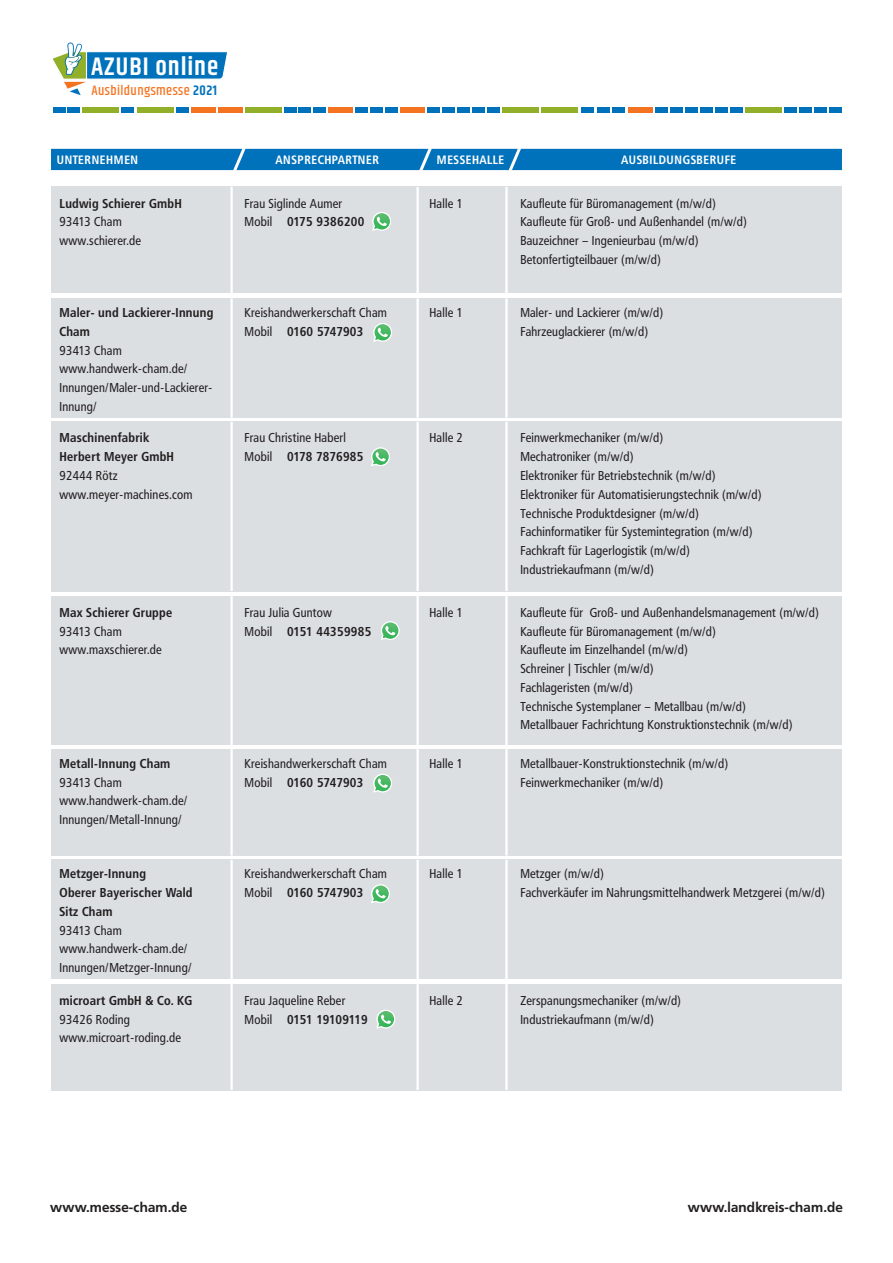
<style>
.page{position:relative;width:893px;height:1263px;background:#fff}
.page>*{position:absolute;margin:0;border:0;box-sizing:border-box;transform-origin:0 0}
.t1{font:600 25.5px "Khand";letter-spacing:.035em;color:#fff}
.t2{font:500 13.8px "Khand";letter-spacing:.03em;color:#f47321}
.t3{font:700 13.5px "Frutiger BQ";letter-spacing:.015em;color:#231f20}
.t4{font:12.75px/18.8px "Frutiger Condensed BQ";letter-spacing:.02em;color:#231f20}
.t5{font:700 12.75px/18.8px "Frutiger Condensed BQ";letter-spacing:.02em;color:#231f20}
.t6{font:700 12px "Frutiger Condensed BQ";letter-spacing:.05em;color:#fff}
.s1{font-weight:600;color:#0071bb}
.s2{font-weight:700}
</style>
<div class="page">
<svg style="left:53px;top:43px;width:175px;height:52px"></svg>
<div style="left:53px;top:107px;width:12px;height:6px;background:#0071bb"></div>
<div style="left:68px;top:107px;width:12px;height:6px;background:#0071bb"></div>
<div style="left:176px;top:107px;width:12px;height:6px;background:#0071bb"></div>
<div style="left:284px;top:107px;width:12px;height:6px;background:#0071bb"></div>
<div style="left:299px;top:107px;width:12px;height:6px;background:#0071bb"></div>
<div style="left:355px;top:107px;width:13px;height:6px;background:#0071bb"></div>
<div style="left:370px;top:107px;width:12px;height:6px;background:#0071bb"></div>
<div style="left:427px;top:107px;width:12px;height:6px;background:#0071bb"></div>
<div style="left:83px;top:107px;width:36px;height:6px;background:#92af2a"></div>
<div style="left:122px;top:107px;width:12px;height:6px;background:#0071bb"></div>
<div style="left:137px;top:107px;width:36px;height:6px;background:#92af2a"></div>
<div style="left:191px;top:107px;width:24px;height:6px;background:#f47321"></div>
<div style="left:218px;top:107px;width:24px;height:6px;background:#f47321"></div>
<div style="left:245px;top:107px;width:36px;height:6px;background:#92af2a"></div>
<div style="left:313px;top:107px;width:13px;height:6px;background:#0071bb"></div>
<div style="left:329px;top:107px;width:24px;height:6px;background:#f47321"></div>
<div style="left:385px;top:107px;width:12px;height:6px;background:#0071bb"></div>
<div style="left:400px;top:107px;width:24px;height:6px;background:#f47321"></div>
<div style="left:442px;top:107px;width:12px;height:6px;background:#0071bb"></div>
<div style="left:457px;top:107px;width:12px;height:6px;background:#0071bb"></div>
<div style="left:472px;top:107px;width:12px;height:6px;background:#0071bb"></div>
<div style="left:487px;top:107px;width:13px;height:6px;background:#0071bb"></div>
<div style="left:502px;top:107px;width:37px;height:6px;background:#92af2a"></div>
<div style="left:541px;top:107px;width:37px;height:6px;background:#92af2a"></div>
<div style="left:582px;top:107px;width:12px;height:6px;background:#0071bb"></div>
<div style="left:597px;top:107px;width:12px;height:6px;background:#0071bb"></div>
<div style="left:612px;top:107px;width:12px;height:6px;background:#0071bb"></div>
<div style="left:628px;top:107px;width:24px;height:6px;background:#f47321"></div>
<div style="left:655px;top:107px;width:12px;height:6px;background:#0071bb"></div>
<div style="left:670px;top:107px;width:12px;height:6px;background:#0071bb"></div>
<div style="left:685px;top:107px;width:12px;height:6px;background:#0071bb"></div>
<div style="left:700px;top:107px;width:12px;height:6px;background:#0071bb"></div>
<div style="left:715px;top:107px;width:12px;height:6px;background:#0071bb"></div>
<div style="left:730px;top:107px;width:12px;height:6px;background:#0071bb"></div>
<div style="left:745px;top:107px;width:37px;height:6px;background:#92af2a"></div>
<div style="left:785px;top:107px;width:12px;height:6px;background:#0071bb"></div>
<div style="left:800px;top:107px;width:12px;height:6px;background:#0071bb"></div>
<div style="left:815px;top:107px;width:12px;height:6px;background:#0071bb"></div>
<div style="left:830px;top:107px;width:12px;height:6px;background:#0071bb"></div>
<div style="left:51px;top:149px;width:791px;height:21px;background:#0071bb"></div>
<div style="left:51px;top:298px;width:791px;height:119px;background:#dbdfe2"></div>
<hr style="left:230px;top:298px;width:3px;height:119px;background:#fff">
<hr style="left:416px;top:298px;width:3px;height:119px;background:#fff">
<hr style="left:505px;top:298px;width:3px;height:119px;background:#fff">
<svg style="left:373px;top:323px;width:19px;height:19px"></svg>
<div style="left:51px;top:749px;width:791px;height:106px;background:#dbdfe2"></div>
<hr style="left:230px;top:749px;width:3px;height:106px;background:#fff">
<hr style="left:416px;top:749px;width:3px;height:106px;background:#fff">
<hr style="left:505px;top:749px;width:3px;height:106px;background:#fff">
<svg style="left:373px;top:774px;width:19px;height:19px"></svg>
<div style="left:51px;top:860px;width:791px;height:119px;background:#dbdfe2"></div>
<hr style="left:230px;top:860px;width:3px;height:120px;background:#fff">
<hr style="left:416px;top:860px;width:3px;height:120px;background:#fff">
<hr style="left:505px;top:860px;width:3px;height:120px;background:#fff">
<svg style="left:371px;top:884px;width:19px;height:19px"></svg>
<div style="left:51px;top:422px;width:791px;height:170px;background:#dbdfe2"></div>
<hr style="left:230px;top:422px;width:3px;height:169px;background:#fff">
<hr style="left:416px;top:422px;width:3px;height:169px;background:#fff">
<hr style="left:505px;top:422px;width:3px;height:169px;background:#fff">
<svg style="left:371px;top:447px;width:19px;height:19px"></svg>
<div style="left:51px;top:984px;width:791px;height:106px;background:#dbdfe2"></div>
<hr style="left:230px;top:984px;width:3px;height:106px;background:#fff">
<hr style="left:416px;top:984px;width:3px;height:106px;background:#fff">
<hr style="left:505px;top:984px;width:3px;height:106px;background:#fff">
<svg style="left:376px;top:1010px;width:19px;height:19px"></svg>
<div style="left:51px;top:596px;width:791px;height:149px;background:#dbdfe2"></div>
<hr style="left:230px;top:596px;width:3px;height:149px;background:#fff">
<hr style="left:416px;top:596px;width:3px;height:149px;background:#fff">
<hr style="left:505px;top:596px;width:3px;height:149px;background:#fff">
<svg style="left:381px;top:621px;width:19px;height:19px"></svg>
<div style="left:51px;top:187px;width:791px;height:106px;background:#dbdfe2"></div>
<hr style="left:230px;top:187px;width:3px;height:106px;background:#fff">
<hr style="left:416px;top:187px;width:3px;height:106px;background:#fff">
<hr style="left:505px;top:187px;width:3px;height:106px;background:#fff">
<svg style="left:372px;top:212px;width:19px;height:19px"></svg>
<h1 class="t1" style="left:91px;top:49px;width:128px">AZUBI online</h1>
<p class="t2" style="left:91px;top:82px;width:127px">Ausbildungsmesse <span class="s1">2021</span></p>
<p class="t6" style="left:57px;top:152px;width:83px">UNTERNEHMEN</p>
<p class="t6" style="left:275px;top:152px;width:105px">ANSPRECHPARTNER</p>
<p class="t6" style="left:437px;top:152px;width:69px">MESSEHALLE</p>
<p class="t6" style="left:621px;top:152px;width:117px">AUSBILDUNGSBERUFE</p>
<p class="t5" style="left:60px;top:194px;width:124px">Ludwig Schierer GmbH</p>
<p class="t4" style="left:60px;top:212px;width:83px">93413 Cham www.schierer.de</p>
<p class="t5" style="left:60px;top:303px;width:155px">Maler- und Lackierer-Innung<br>Cham</p>
<p class="t4" style="left:60px;top:341px;width:154px">93413 Cham www.handwerk-cham.de/<br>Innungen/Maler-und-Lackierer-<br>Innung/</p>
<p class="t5" style="left:60px;top:428px;width:116px">Maschinenfabrik<br>Herbert Meyer GmbH</p>
<p class="t4" style="left:60px;top:466px;width:135px">92444 Rötz www.meyer-machines.com</p>
<p class="t5" style="left:60px;top:603px;width:114px">Max Schierer Gruppe</p>
<p class="t4" style="left:60px;top:622px;width:104px">93413 Cham www.maxschierer.de</p>
<p class="t5" style="left:60px;top:754px;width:112px">Metall-Innung Cham</p>
<p class="t4" style="left:60px;top:773px;width:129px">93413 Cham www.handwerk-cham.de/<br>Innungen/Metall-Innung/</p>
<p class="t5" style="left:60px;top:864px;width:135px">Metzger-Innung<br>Oberer Bayerischer Wald<br>Sitz Cham</p>
<p class="t4" style="left:60px;top:921px;width:133px">93413 Cham www.handwerk-cham.de/<br>Innungen/Metzger-Innung/</p>
<p class="t5" style="left:60px;top:991px;width:134px">microart GmbH &amp; Co. KG</p>
<p class="t4" style="left:60px;top:1010px;width:123px">93426 Roding www.microart-roding.de</p>
<p class="t4" style="left:244px;top:194px;width:121px">Frau Siglinde Aumer<br>Mobil <span class="s2">0175 9386200</span></p>
<p class="t4" style="left:429px;top:194px;width:35px">Halle 1</p>
<p class="t4" style="left:520px;top:194px;width:228px">Kaufleute für Büromanagement (m/w/d)<br>Kaufleute für Groß- und Außenhandel (m/w/d)<br>Bauzeichner – Ingenieurbau (m/w/d)<br>Betonfertigteilbauer (m/w/d)</p>
<p class="t4" style="left:244px;top:303px;width:144px">Kreishandwerkerschaft Cham<br>Mobil <span class="s2">0160 5747903</span></p>
<p class="t4" style="left:429px;top:303px;width:35px">Halle 1</p>
<p class="t4" style="left:520px;top:303px;width:144px">Maler- und Lackierer (m/w/d)<br>Fahrzeuglackierer (m/w/d)</p>
<p class="t4" style="left:244px;top:429px;width:120px">Frau Christine Haberl<br>Mobil <span class="s2">0178 7876985</span></p>
<p class="t4" style="left:429px;top:429px;width:35px">Halle 2</p>
<p class="t4" style="left:520px;top:429px;width:243px">Feinwerkmechaniker (m/w/d)<br>Mechatroniker (m/w/d)<br>Elektroniker für Betriebstechnik (m/w/d)<br>Elektroniker für Automatisierungstechnik (m/w/d)<br>Technische Produktdesigner (m/w/d)<br>Fachinformatiker für Systemintegration (m/w/d)<br>Fachkraft für Lagerlogistik (m/w/d)<br>Industriekaufmann (m/w/d)</p>
<p class="t4" style="left:244px;top:603px;width:128px">Frau Julia Guntow<br>Mobil <span class="s2">0151 44359985</span></p>
<p class="t4" style="left:429px;top:603px;width:35px">Halle 1</p>
<p class="t4" style="left:520px;top:603px;width:300px">Kaufleute für Groß- und Außenhandelsmanagement (m/w/d)<br>Kaufleute für Büromanagement (m/w/d)<br>Kaufleute im Einzelhandel (m/w/d)<br>Schreiner | Tischler (m/w/d)<br>Fachlageristen (m/w/d)<br>Technische Systemplaner – Metallbau (m/w/d)<br>Metallbauer Fachrichtung Konstruktionstechnik (m/w/d)</p>
<p class="t4" style="left:244px;top:754px;width:144px">Kreishandwerkerschaft Cham<br>Mobil <span class="s2">0160 5747903</span></p>
<p class="t4" style="left:429px;top:754px;width:35px">Halle 1</p>
<p class="t4" style="left:520px;top:754px;width:209px">Metallbauer-Konstruktionstechnik (m/w/d)<br>Feinwerkmechaniker (m/w/d)</p>
<p class="t4" style="left:244px;top:864px;width:144px">Kreishandwerkerschaft Cham<br>Mobil <span class="s2">0160 5747903</span></p>
<p class="t4" style="left:429px;top:864px;width:35px">Halle 1</p>
<p class="t4" style="left:520px;top:864px;width:306px">Metzger (m/w/d)<br>Fachverkäufer im Nahrungsmittelhandwerk Metzgerei (m/w/d)</p>
<p class="t4" style="left:244px;top:991px;width:125px">Frau Jaqueline Reber<br>Mobil <span class="s2">0151 19109119</span></p>
<p class="t4" style="left:429px;top:991px;width:35px">Halle 2</p>
<p class="t4" style="left:520px;top:991px;width:162px">Zerspanungsmechaniker (m/w/d)<br>Industriekaufmann (m/w/d)</p>
<p class="t3" style="left:50px;top:1199px;width:138px">www.messe-cham.de</p>
<p class="t3" style="left:688px;top:1199px;width:156px">www.landkreis-cham.de</p>
</div>
